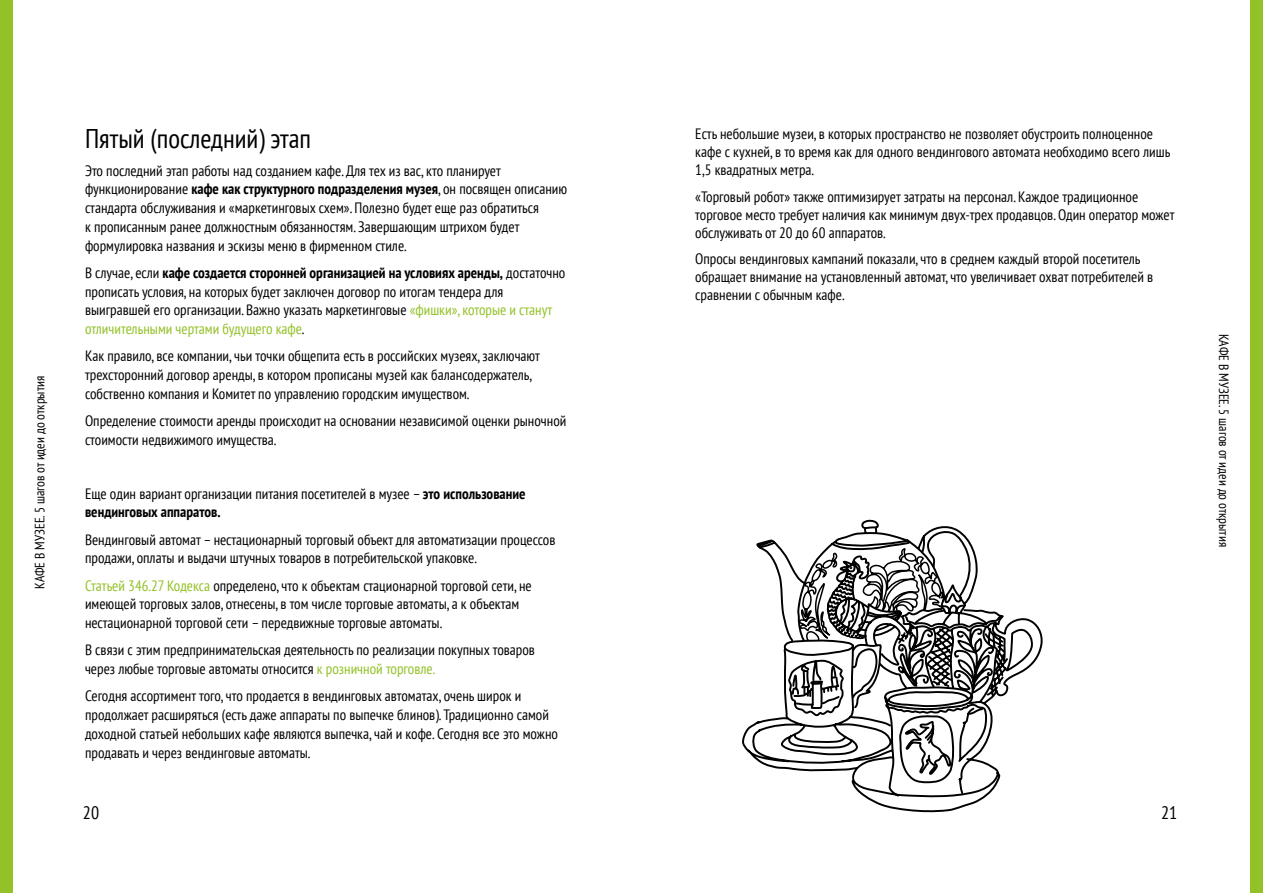
<style>
.page{position:relative;width:1263px;height:893px;background:#fff}
.page>*{position:absolute;margin:0;border:0;box-sizing:border-box;transform-origin:0 0}
.t1{font:condensed 27px "PT Sans";color:#000}
.t2{font:condensed 18px "PT Sans";color:#000}
.t3{font:condensed 15px/18.8px "PT Sans";color:#000}
.t4{font:condensed 13.5px "PT Sans";color:#000}
.s1{font-weight:700}
.s2{color:#93c128}
</style>
<div class="page">
<div style="left:0;top:0;width:13px;height:893px;background:#93c128"></div>
<div style="left:1250px;top:0;width:13px;height:893px;background:#93c128"></div>
<svg style="left:742px;top:519px;width:301px;height:294px"></svg>
<svg style="left:797px;top:547px;width:149px;height:97px"></svg>
<p class="t4" style="left:31px;top:589px;width:215px;rotate:-90deg">КАФЕ В МУЗЕЕ. 5 шагов от идеи до открытия</p>
<h1 class="t1" style="left:85px;top:122px;width:228px">Пятый (последний) этап</h1>
<p class="t3" style="left:85px;top:161px;width:484px">Это последний этап работы над созданием кафе. Для тех из вас, кто планирует функционирование <span class="s1">кафе как структурного подразделения музея</span>, он посвящен описанию стандарта обслуживания и «маркетинговых схем». Полезно будет еще раз обратиться<br>к прописанным ранее должностным обязанностям. Завершающим штрихом будет формулировка названия и эскизы меню в фирменном стиле.</p>
<p class="t3" style="left:85px;top:263px;width:482px">В случае, если <span class="s1">кафе создается сторонней организацией на условиях аренды,</span> достаточно прописать условия, на которых будет заключен договор по итогам тендера для выигравшей его организации. Важно указать маркетинговые <span class="s2">«фишки», которые и станут отличительными чертами будущего кафе</span>.</p>
<p class="t3" style="left:85px;top:346px;width:456px">Как правило, все компании, чьи точки общепита есть в российских музеях, заключают трехсторонний договор аренды, в котором прописаны музей как балансодержатель, собственно компания и Комитет по управлению городским имуществом.</p>
<p class="t3" style="left:85px;top:411px;width:483px">Определение стоимости аренды происходит на основании независимой оценки рыночной стоимости недвижимого имущества.</p>
<p class="t3" style="left:85px;top:484px;width:442px">Еще один вариант организации питания посетителей в музее – <span class="s1">это использование вендинговых аппаратов.</span></p>
<p class="t3" style="left:85px;top:530px;width:472px">Вендинговый автомат – нестационарный торговый объект для автоматизации процессов продажи, оплаты и выдачи штучных товаров в потребительской упаковке.</p>
<p class="t3" style="left:85px;top:576px;width:448px"><span class="s2">Статьей 346.27 Кодекса</span> определено, что к объектам стационарной торговой сети, не имеющей торговых залов, отнесены, в том числе торговые автоматы, а к объектам нестационарной торговой сети – передвижные торговые автоматы.</p>
<p class="t3" style="left:85px;top:640px;width:451px">В связи с этим предпринимательская деятельность по реализации покупных товаров через любые торговые автоматы относится <span class="s2">к розничной торговле.</span></p>
<p class="t3" style="left:85px;top:686px;width:474px">Сегодня ассортимент того, что продается в вендинговых автоматах, очень широк и продолжает расширяться (есть даже аппараты по выпечке блинов). Традиционно самой доходной статьей небольших кафе являются выпечка, чай и кофе. Сегодня все это можно продавать и через вендинговые автоматы.</p>
<p class="t3" style="left:695px;top:125px;width:477px;line-height:18px">Есть небольшие музеи, в которых пространство не позволяет обустроить полноценное кафе с кухней, в то время как для одного вендингового автомата необходимо всего лишь<br>1,5 квадратных метра.</p>
<p class="t3" style="left:695px;top:187px;width:481px;line-height:18px">«Торговый робот» также оптимизирует затраты на персонал. Каждое традиционное торговое место требует наличия как минимум двух-трех продавцов. Один оператор может обслуживать от 20 до 60 аппаратов.</p>
<p class="t3" style="left:695px;top:250px;width:459px;line-height:18px">Опросы вендинговых кампаний показали, что в среднем каждый второй посетитель обращает внимание на установленный автомат, что увеличивает охват потребителей в сравнении с обычным кафе.</p>
<p class="t2" style="left:83px;top:801px;width:18px">20</p>
<p class="t2" style="left:1161px;top:801px;width:18px">21</p>
<p class="t4" style="left:1233px;top:334px;width:215px;rotate:90deg">КАФЕ В МУЗЕЕ. 5 шагов от идеи до открытия</p>
</div>
